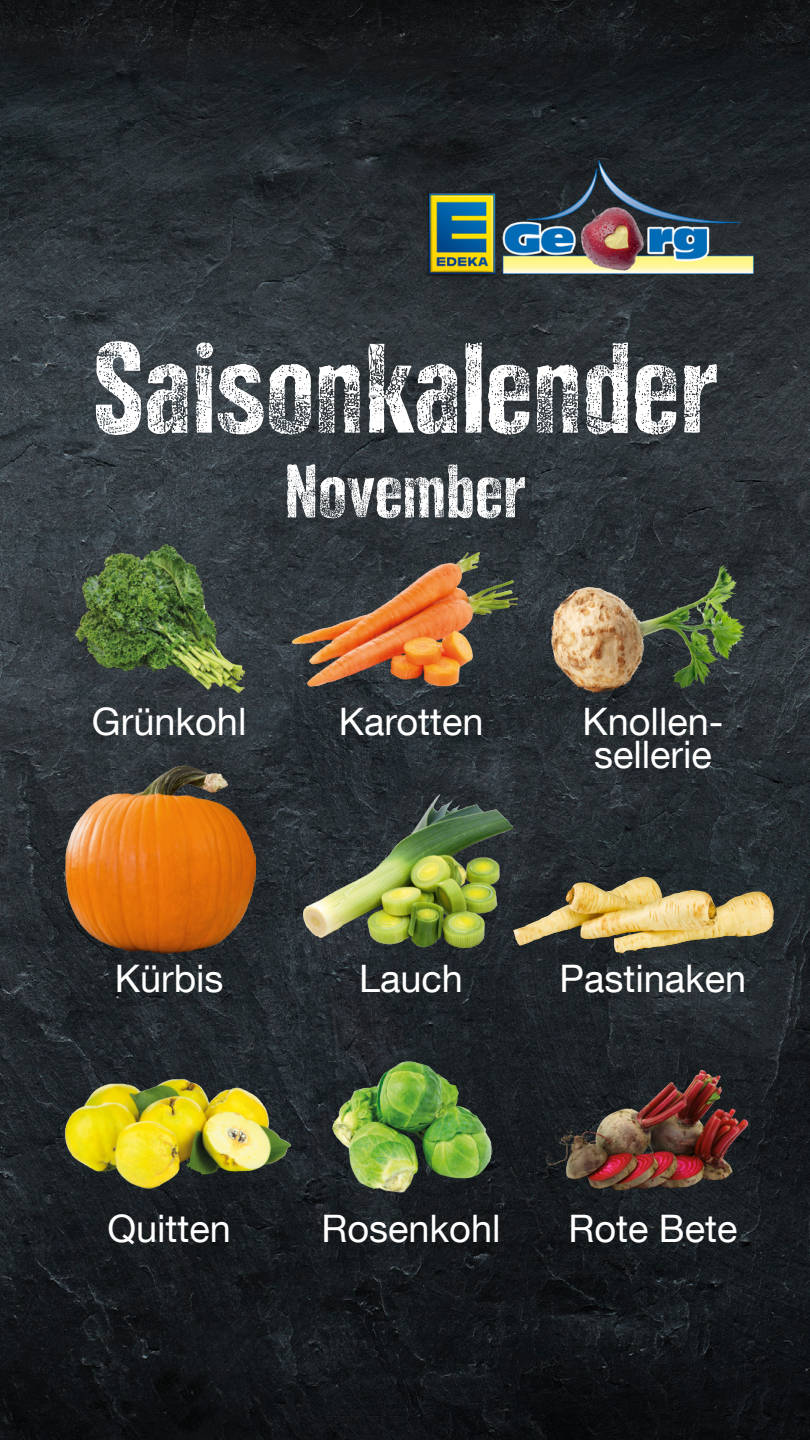
<style>
.page{position:relative;width:810px;height:1440px;background:#fff}
.page>*{position:absolute;margin:0;border:0;box-sizing:border-box;transform-origin:0 0}
.t1{font:127.5px "Edeka Chalk";color:#fff}
.t2{font:75px "Edeka Chalk";color:#fff}
.t3{font:37.88px/33.5px "Helvetica Neue LT Com";color:#fff;text-align:center}
</style>
<div class="page">
<img style="left:0;top:0;width:810px;height:1440px">
<img style="left:423px;top:153px;width:334px;height:135px">
<img style="left:287px;top:531px;width:239px;height:179px">
<img style="left:76px;top:545px;width:168px;height:147px">
<img style="left:304px;top:794px;width:209px;height:153px">
<img style="left:65px;top:766px;width:191px;height:187px">
<img style="left:513px;top:880px;width:130px;height:66px">
<img style="left:57px;top:1069px;width:241px;height:129px">
<img style="left:331px;top:1061px;width:161px;height:131px">
<img style="left:552px;top:564px;width:194px;height:128px">
<img style="left:541px;top:1061px;width:216px;height:144px">
<h1 class="t1" style="left:92px;top:318px;width:627px">Saisonkalender</h1>
<h2 class="t2" style="left:285px;top:450px;width:242px">November</h2>
<p class="t3" style="left:92px;top:704px;width:156px">Grünkohl</p>
<p class="t3" style="left:339px;top:704px;width:146px">Karotten</p>
<p class="t3" style="left:582px;top:704px;width:143px">Knollen&shy;sellerie</p>
<p class="t3" style="left:115px;top:961px;width:110px">Kürbis</p>
<p class="t3" style="left:359px;top:961px;width:105px">Lauch</p>
<p class="t3" style="left:560px;top:961px;width:188px">Pastinaken</p>
<p class="t3" style="left:107px;top:1210px;width:125px">Quitten</p>
<p class="t3" style="left:322px;top:1210px;width:180px">Rosenkohl</p>
<p class="t3" style="left:568px;top:1210px;width:171px">Rote Bete</p>
</div>
